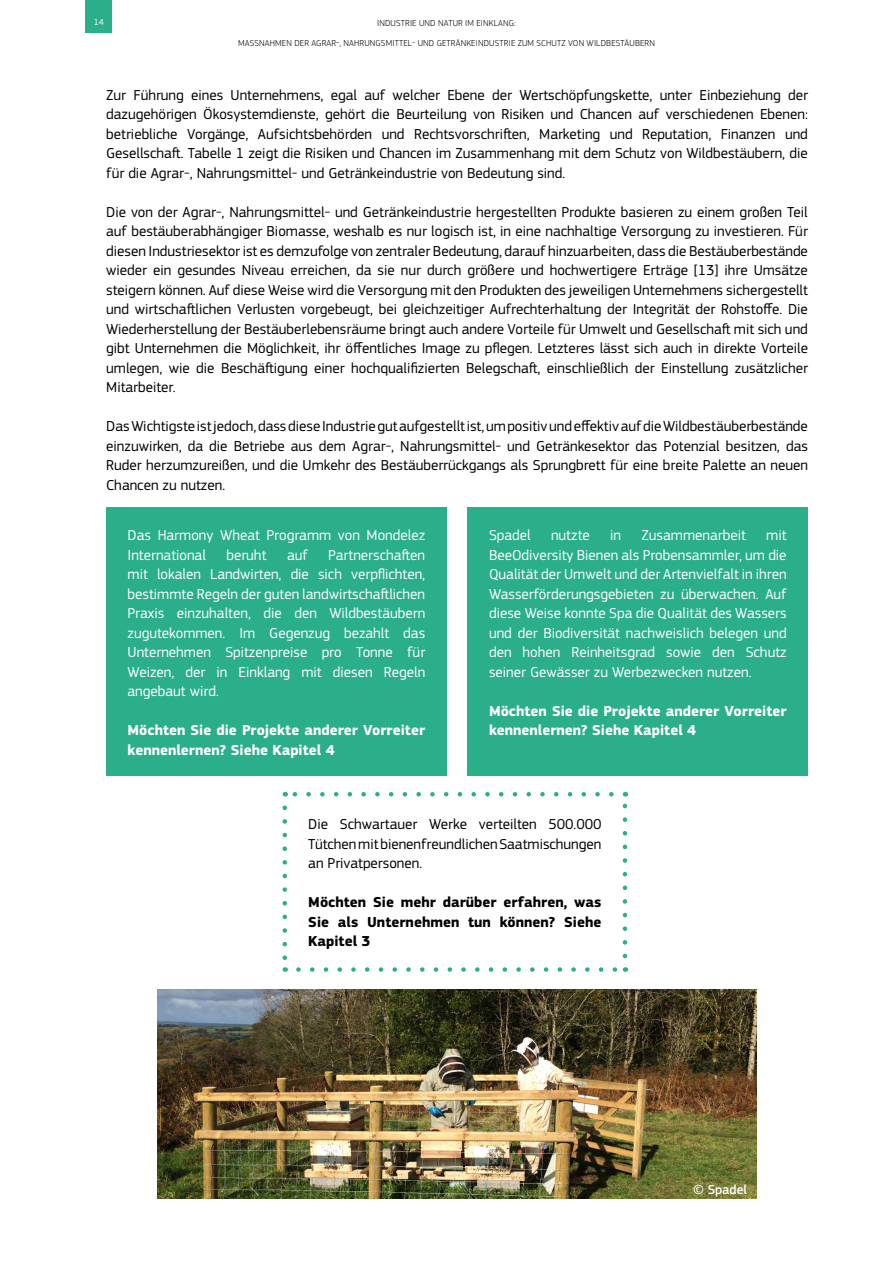
<style>
.page{position:relative;width:893px;height:1263px;background:#fff}
.page>*{position:absolute;margin:0;border:0;box-sizing:border-box;transform-origin:0 0}
.t1{font:15px/19.5px "EC Square Sans Pro";color:#000;text-align:justify}
.t2{font:15px/19.5px "EC Square Sans Pro";color:#fff;text-align:justify}
.t3{font:700 15px/19.5px "EC Square Sans Pro";color:#fff}
.t4{font:700 15px/19.5px "EC Square Sans Pro";color:#000;text-align:justify}
.t5{font:500 13.5px "EC Square Sans Pro";color:#fff}
.t6{font:300 9px/19.5px "EC Square Sans Pro";letter-spacing:.02em;color:#000;text-align:center}
.t7{font:9px "EC Square Sans Pro";color:#fff}
.s1{font-style:italic}
</style>
<div class="page">
<div style="left:85px;top:0;width:27px;height:33px;background:#2bae8a"></div>
<img style="left:158px;top:990px;width:599px;height:208px">
<div style="left:106px;top:508px;width:340px;height:268px;background:#2bae8a"></div>
<div style="left:468px;top:508px;width:340px;height:268px;background:#2bae8a"></div>
<svg style="left:298px;top:967px;width:320px;height:5px"></svg>
<svg style="left:292px;top:792px;width:319px;height:4px"></svg>
<svg style="left:283px;top:808px;width:4px;height:164px"></svg>
<svg style="left:623px;top:792px;width:4px;height:164px"></svg>
<p class="t7" style="left:94px;top:17px;width:12px">14</p>
<p class="t6" style="left:238px;top:14px;width:418px">INDUSTRIE UND NATUR IM EINKLANG:<br>MASSNAHMEN DER AGRAR-, NAHRUNGSMITTEL- UND GETRÄNKEINDUSTRIE ZUM SCHUTZ VON WILDBESTÄUBERN</p>
<p class="t1" style="left:106px;top:85px;width:703px">Zur Führung eines Unternehmens, egal auf welcher Ebene der Wertschöpfungskette, unter Einbeziehung der dazugehörigen Ökosystemdienste, gehört die Beurteilung von Risiken und Chancen auf verschiedenen Ebenen: betriebliche Vorgänge, Aufsichtsbehörden und Rechtsvorschriften, Marketing und Reputation, Finanzen und Gesellschaft. Tabelle 1 zeigt die Risiken und Chancen im Zusammenhang mit dem Schutz von Wildbestäubern, die für die Agrar-, Nahrungsmittel- und Getränkeindustrie von Bedeutung sind.</p>
<p class="t1" style="left:106px;top:202px;width:703px">Die von der Agrar-, Nahrungsmittel- und Getränkeindustrie hergestellten Produkte basieren zu einem großen Teil auf bestäuberabhängiger Biomasse, weshalb es nur logisch ist, in eine nachhaltige Versorgung zu investieren. Für diesen Industriesektor ist es demzufolge von zentraler Bedeutung, darauf hinzuarbeiten, dass die Bestäuberbestände wieder ein gesundes Niveau erreichen, da sie nur durch größere und hochwertigere Erträge [13] ihre Umsätze steigern können. Auf diese Weise wird die Versorgung mit den Produkten des jeweiligen Unternehmens sichergestellt und wirtschaftlichen Verlusten vorgebeugt, bei gleichzeitiger Aufrechterhaltung der Integrität der Rohstoffe. Die Wiederherstellung der Bestäuberlebensräume bringt auch andere Vorteile für Umwelt und Gesellschaft mit sich und gibt Unternehmen die Möglichkeit, ihr öffentliches Image zu pflegen. Letzteres lässt sich auch in direkte Vorteile umlegen, wie die Beschäftigung einer hochqualifizierten Belegschaft, einschließlich der Einstellung zusätzlicher Mitarbeiter.</p>
<p class="t1" style="left:106px;top:417px;width:703px">Das Wichtigste ist jedoch, dass diese Industrie gut aufgestellt ist, um positiv und effektiv auf die Wildbestäuberbestände einzuwirken, da die Betriebe aus dem Agrar-, Nahrungsmittel- und Getränkesektor das Potenzial besitzen, das Ruder herzumzureißen, und die Umkehr des Bestäuberrückgangs als Sprungbrett für eine breite Palette an neuen Chancen zu nutzen.</p>
<p class="t2" style="left:128px;top:525px;width:299px">Das Harmony Wheat Programm von Mondelez<br>International</p>
<p class="t2" style="left:489px;top:525px;width:43px">Spadel</p>
<p class="t2" style="left:551px;top:525px;width:40px">nutzte</p>
<p class="t2" style="left:610px;top:525px;width:12px">in</p>
<p class="t2" style="left:642px;top:525px;width:106px">Zusammenarbeit</p>
<p class="t2" style="left:489px;top:525px;width:299px;text-indent:277px">mit BeeOdiversity Bienen als Probensammler, um die Qualität der Umwelt und der Artenvielfalt in ihren Wasserförderungsgebieten zu überwachen. Auf diese Weise konnte Spa die Qualität des Wassers und der Biodiversität nachweislich belegen und den hohen Reinheitsgrad sowie den Schutz seiner Gewässer zu Werbezwecken nutzen.</p>
<p class="t3" style="left:489px;top:701px;width:299px">Möchten Sie die Projekte anderer Vorreiter kennenlernen? Siehe Kapitel 4</p>
<p class="t2" style="left:128px;top:545px;width:299px;text-indent:201px">Partnerschaften mit lokalen Landwirten, die sich verpflichten, bestimmte Regeln der guten landwirtschaftlichen Praxis einzuhalten, die den Wildbestäubern zugutekommen. Im Gegenzug bezahlt das Unternehmen Spitzenpreise pro Tonne für Weizen, der in Einklang mit diesen Regeln angebaut wird.</p>
<p class="t3" style="left:128px;top:721px;width:299px">Möchten Sie die Projekte anderer Vorreiter kennenlernen? Siehe Kapitel 4</p>
<p class="t2" style="left:226px;top:545px;width:42px">beruht</p>
<p class="t2" style="left:287px;top:545px;width:22px">auf</p>
<p class="t1" style="left:308px;top:814px;width:295px">Die Schwartauer Werke verteilten 500.000<br>Tütchen mit bienenfreundlichen Saatmischungen an Privatpersonen.</p>
<p class="t4" style="left:308px;top:893px;width:295px">Möchten Sie mehr darüber erfahren, was Sie als Unternehmen tun können? Siehe Kapitel 3</p>
<p class="t5" style="left:693px;top:1181px;width:56px"><span class="s1">©</span> Spadel</p>
</div>
